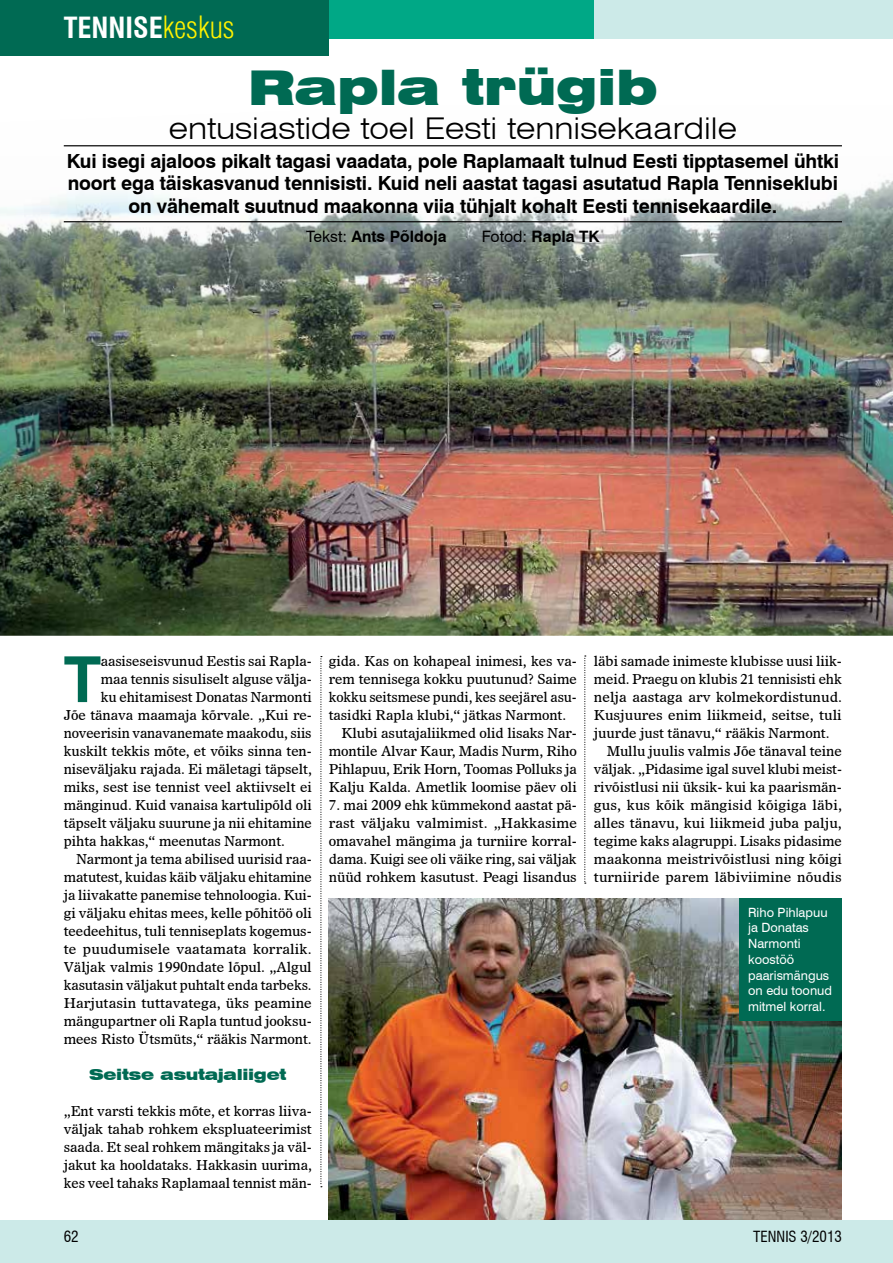
<style>
.page{position:relative;width:893px;height:1263px;background:#fff}
.page>*{position:absolute;margin:0;border:0;box-sizing:border-box;transform-origin:0 0}
.t1{font:700 63.6px "Swiss 721 BT";color:#006a53}
.t2{font:900 expanded 48px "Swiss 721 BT";letter-spacing:-.01em;color:#006a53}
.t3{font:300 expanded 30px "Swiss 721 BT";color:#000}
.t4{font:700 condensed 28.5px "Swiss 721 BT";color:#fff}
.t5{font:700 19.5px/22.5px "Swiss 721 BT";letter-spacing:-.01em;color:#000;text-align:center}
.t6{font:700 15.75px "Swiss 721 BT";color:#000}
.t7{font:900 expanded 15px "Swiss 721 BT";letter-spacing:-.02em;color:#006a53}
.t8{font:condensed 15px "Swiss 721 BT";color:#000}
.t9{font:13.5px/18px "Dutch 811 BT Roman D";letter-spacing:-.005em;color:#000;text-align:justify}
.t10{font:12.75px/15.8px "Swiss 721 BT";color:#fff}
.s1{font-family:"Switzerland Cond Light Plain";font-weight:400;font-stretch:normal;font-size:30px;color:#fff200}
.s2{font-weight:400}
</style>
<div class="page">
<img style="left:0;top:145px;width:893px;height:491px">
<hr style="left:64px;top:145px;width:778px;height:1px;background:#000">
<hr style="left:64px;top:221px;width:778px;height:1px;background:#000">
<img style="left:329px;top:898px;width:513px;height:322px">
<svg style="left:320px;top:656px;width:2px;height:531px"></svg>
<svg style="left:584px;top:655px;width:2px;height:229px"></svg>
<div style="left:740px;top:898px;width:102px;height:123px;background:#006a53"></div>
<div style="left:577px;top:0;width:316px;height:38px;background:#cceae8"></div>
<div style="left:309px;top:0;width:285px;height:38px;background:#00a886"></div>
<div style="left:0;top:0;width:329px;height:55px;background:#006a53"></div>
<div style="left:0;top:1220px;width:893px;height:43px;background:#cceae8"></div>
<h3 class="t4" style="left:64px;top:11px;width:172px">TENNISE<span class="s1">keskus</span></h3>
<h2 class="t2" style="left:248px;top:58px;width:411px">Rapla trügib</h2>
<h3 class="t3" style="left:169px;top:111px;width:570px">entusiastide toel Eesti tennisekaardile</h3>
<p class="t5" style="left:67px;top:149px;width:774px">Kui isegi ajaloos pikalt tagasi vaadata, pole Raplamaalt tulnud Eesti tipptasemel ühtki noort ega täiskasvanud tennisisti. Kuid neli aastat tagasi asutatud Rapla Tenniseklubi on vähemalt suutnud maakonna viia tühjalt kohalt Eesti tennisekaardile.</p>
<p class="t6" style="left:306px;top:225px;width:142px"><span class="s2">Tekst:</span> Ants Põldoja</p>
<p class="t6" style="left:482px;top:225px;width:119px"><span class="s2">Fotod:</span> Rapla TK</p>
<h1 class="t1" style="left:64px;top:635px;width:39px">T</h1>
<p class="t9" style="left:101px;top:652px;width:213px">aasiseseisvunud Eestis sai Rapla-</p>
<p class="t9" style="left:101px;top:670px;width:213px">maa tennis sisuliselt alguse välja-</p>
<p class="t9" style="left:101px;top:688px;width:213px">ku ehitamisest Donatas Narmonti</p>
<p class="t9" style="left:64px;top:706px;width:250px">Jõe tänava maamaja kõrvale. „Kui re-</p>
<p class="t9" style="left:64px;top:724px;width:249px">noveerisin vanavanemate maakodu, siis</p>
<p class="t9" style="left:64px;top:742px;width:250px">kuskilt tekkis mõte, et võiks sinna ten-</p>
<p class="t9" style="left:64px;top:760px;width:249px">niseväljaku rajada. Ei mäletagi täpselt,</p>
<p class="t9" style="left:64px;top:778px;width:250px">miks, sest ise tennist veel aktiivselt ei</p>
<p class="t9" style="left:64px;top:796px;width:250px">mänginud. Kuid vanaisa kartulipõld oli</p>
<p class="t9" style="left:64px;top:814px;width:250px">täpselt väljaku suurune ja nii ehitamine</p>
<p class="t9" style="left:64px;top:832px;width:223px">pihta hakkas,“ meenutas Narmont.</p>
<p class="t9" style="left:77px;top:850px;width:237px">Narmont ja tema abilised uurisid raa-</p>
<p class="t9" style="left:64px;top:868px;width:250px">matutest, kuidas käib väljaku ehitamine</p>
<p class="t9" style="left:64px;top:886px;width:250px">ja liivakatte panemise tehnoloogia. Kui-</p>
<p class="t9" style="left:64px;top:904px;width:250px">gi väljaku ehitas mees, kelle põhitöö oli</p>
<p class="t9" style="left:64px;top:922px;width:250px">teedeehitus, tuli tenniseplats kogemus-</p>
<p class="t9" style="left:64px;top:940px;width:249px">te puudumisele vaatamata korralik.</p>
<p class="t9" style="left:64px;top:958px;width:249px">Väljak valmis 1990ndate lõpul. „Algul</p>
<p class="t9" style="left:64px;top:976px;width:249px">kasutasin väljakut puhtalt enda tarbeks.</p>
<p class="t9" style="left:64px;top:994px;width:249px">Harjutasin tuttavatega, üks peamine</p>
<p class="t9" style="left:64px;top:1012px;width:250px">mängupartner oli Rapla tuntud jooksu-</p>
<p class="t9" style="left:64px;top:1030px;width:249px">mees Risto Ütsmüts,“ rääkis Narmont.</p>
<p class="t7" style="left:89px;top:1066px;width:199px">Seitse asutajaliiget</p>
<p class="t9" style="left:64px;top:1102px;width:250px">„Ent varsti tekkis mõte, et korras liiva&shy;väljak tahab rohkem ekspluateerimist saada. Et seal rohkem mängitaks ja väl&shy;jakut ka hooldataks. Hakkasin uurima, kes veel tahaks Raplamaal tennist män-</p>
<p class="t9" style="left:329px;top:652px;width:250px">gida. Kas on kohapeal inimesi, kes va-</p>
<p class="t9" style="left:329px;top:670px;width:250px">rem tennisega kokku puutunud? Saime</p>
<p class="t9" style="left:329px;top:688px;width:250px">kokku seitsmese pundi, kes seejärel asu-</p>
<p class="t9" style="left:329px;top:706px;width:239px">tasidki Rapla klubi,“ jätkas Narmont.</p>
<p class="t9" style="left:342px;top:724px;width:237px">Klubi asutajaliikmed olid lisaks Nar-</p>
<p class="t9" style="left:329px;top:742px;width:250px">montile Alvar Kaur, Madis Nurm, Riho</p>
<p class="t9" style="left:329px;top:760px;width:250px">Pihlapuu, Erik Horn, Toomas Polluks ja</p>
<p class="t9" style="left:329px;top:778px;width:249px">Kalju Kalda. Ametlik loomise päev oli</p>
<p class="t9" style="left:329px;top:796px;width:250px">7. mai 2009 ehk kümmekond aastat pä&shy;rast väljaku valmimist. „Hakkasime omavahel mängima ja turniire korral&shy;dama. Kuigi see oli väike ring, sai väljak nüüd rohkem kasutust. Peagi lisandus</p>
<p class="t9" style="left:594px;top:652px;width:250px">läbi samade inimeste klubisse uusi liik-</p>
<p class="t9" style="left:594px;top:670px;width:249px">meid. Praegu on klubis 21 tennisisti ehk</p>
<p class="t9" style="left:594px;top:688px;width:250px">nelja aastaga arv kolmekordistunud.</p>
<p class="t9" style="left:594px;top:706px;width:249px">Kusjuures enim liikmeid, seitse, tuli</p>
<p class="t9" style="left:594px;top:724px;width:237px">juurde just tänavu,“ rääkis Narmont.</p>
<p class="t9" style="left:607px;top:742px;width:237px">Mullu juulis valmis Jõe tänaval teine</p>
<p class="t9" style="left:594px;top:760px;width:250px">väljak. „Pidasime igal suvel klubi meist-</p>
<p class="t9" style="left:594px;top:778px;width:249px">rivõistlusi nii üksik- kui ka paarismän-</p>
<p class="t9" style="left:594px;top:796px;width:250px">gus, kus kõik mängisid kõigiga läbi,</p>
<p class="t9" style="left:594px;top:814px;width:249px">alles tänavu, kui liikmeid juba palju,</p>
<p class="t9" style="left:594px;top:832px;width:249px">tegime kaks alagruppi. Lisaks pidasime</p>
<p class="t9" style="left:594px;top:850px;width:250px">maakonna meistrivõistlusi ning kõigi</p>
<p class="t9" style="left:594px;top:868px;width:249px">turniiride parem läbiviimine nõudis</p>
<p class="t10" style="left:748px;top:904px;width:85px">Riho Pihlapuu ja Donatas<br>Narmonti koostöö paarismängus on edu toonud mitmel korral.</p>
<p class="t8" style="left:64px;top:1227px;width:16px">62</p>
<p class="t8" style="left:753px;top:1227px;width:90px">TENNIS 3/2013</p>
</div>
